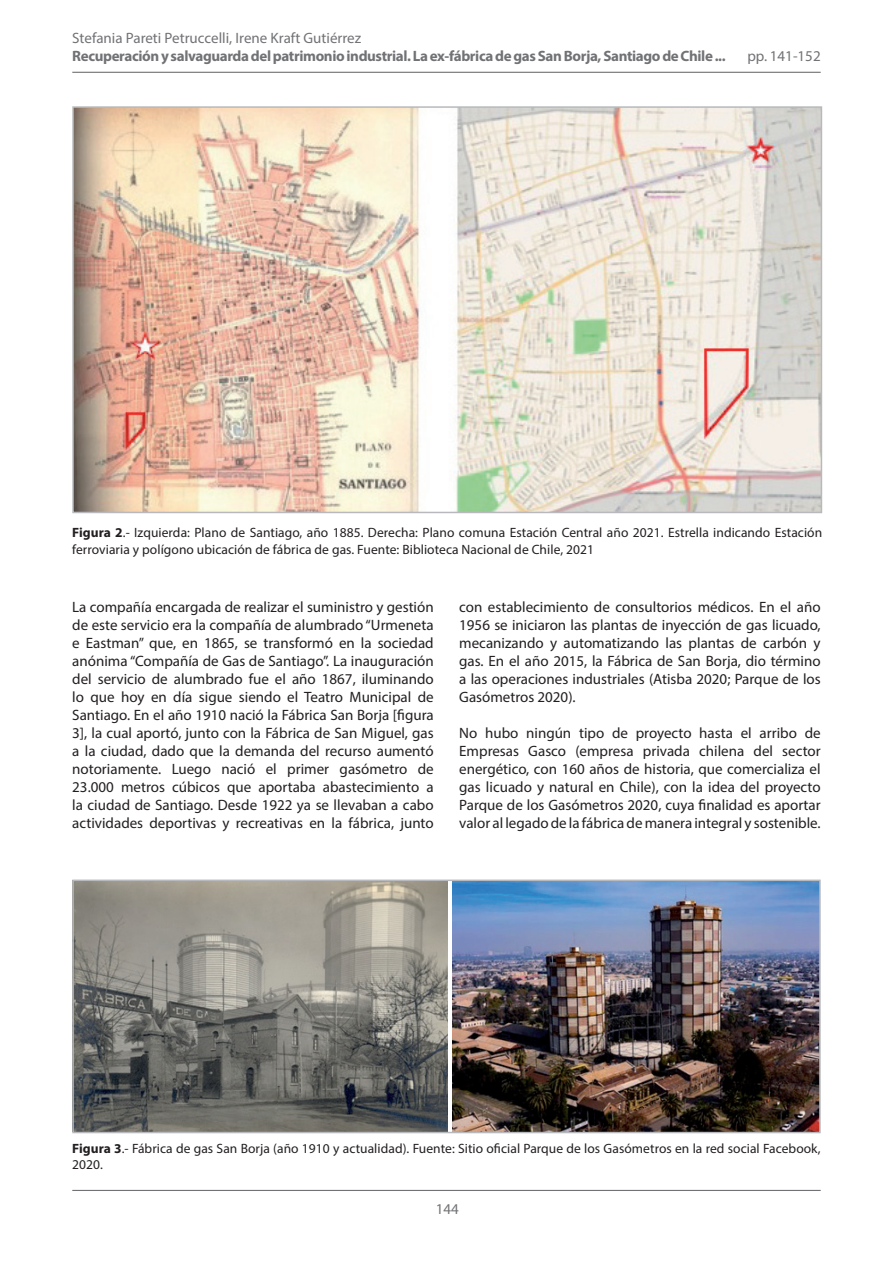
<style>
.page{position:relative;width:893px;height:1263px;background:#fff}
.page>*{position:absolute;margin:0;border:0;box-sizing:border-box;transform-origin:0 0}
.t1{font:15px/18px "Myriad Pro";color:#231f20;text-align:justify}
.t2{font:700 15px "Myriad Pro";letter-spacing:-.025em;color:#717275}
.t3{font:15px "Myriad Pro";color:#717275}
.t4{font:13.5px/16.5px "Myriad Pro";letter-spacing:.005em;color:#231f20}
.s1{font-weight:700}
</style>
<div class="page">
<hr style="left:72px;top:72px;width:749px;height:1px;background:#717275">
<hr style="left:72px;top:1190px;width:749px;height:1px;background:#717275">
<img style="left:75px;top:109px;width:744px;height:401px">
<div style="left:72px;top:106px;width:750px;height:407px;border:2px solid #b8b9bc"></div>
<img style="left:75px;top:882px;width:372px;height:248px">
<img style="left:453px;top:882px;width:365px;height:248px">
<div style="left:72px;top:879px;width:749px;height:254px;border:2px solid #b8b9bc"></div>
<p class="t3" style="left:72px;top:29px;width:290px">Stefania Pareti Petruccelli, Irene Kraft Gutiérrez</p>
<p class="t2" style="left:72px;top:46px;width:655px">Recuperación y salvaguarda del patrimonio industrial. La ex-fábrica de gas San Borja, Santiago de Chile ...</p>
<p class="t3" style="left:747px;top:47px;width:75px">pp. 141-152</p>
<p class="t4" style="left:72px;top:524px;width:751px"><span class="s1">Figura 2</span>.- Izquierda: Plano de Santiago, año 1885. Derecha: Plano comuna Estación Central año 2021. Estrella indicando Estación ferroviaria y polígono ubicación de fábrica de gas. Fuente: Biblioteca Nacional de Chile, 2021</p>
<p class="t1" style="left:72px;top:598px;width:363px">La compañía encargada de realizar el suministro y gestión de este servicio era la compañía de alumbrado “Urmeneta e Eastman” que, en 1865, se transformó en la sociedad anónima “Compañía de Gas de Santiago”. La inauguración del servicio de alumbrado fue el año 1867, iluminando lo que hoy en día sigue siendo el Teatro Municipal de Santiago. En el año 1910 nació la Fábrica San Borja [figura 3], la cual aportó, junto con la Fábrica de San Miguel, gas a la ciudad, dado que la demanda del recurso aumentó notoriamente. Luego nació el primer gasómetro de 23.000 metros cúbicos que aportaba abastecimiento a la ciudad de Santiago. Desde 1922 ya se llevaban a cabo actividades deportivas y recreativas en la fábrica, junto</p>
<p class="t1" style="left:459px;top:598px;width:363px">con establecimiento de consultorios médicos. En el año 1956 se iniciaron las plantas de inyección de gas licuado, mecanizando y automatizando las plantas de carbón y gas. En el año 2015, la Fábrica de San Borja, dio término a las operaciones industriales (Atisba 2020; Parque de los Gasómetros 2020).</p>
<p class="t1" style="left:459px;top:724px;width:363px">No hubo ningún tipo de proyecto hasta el arribo de Empresas Gasco (empresa privada chilena del sector energético, con 160 años de historia, que comercializa el gas licuado y natural en Chile), con la idea del proyecto Parque de los Gasómetros 2020, cuya finalidad es aportar valor al legado de la fábrica de manera integral y sostenible.</p>
<p class="t4" style="left:72px;top:1139px;width:750px"><span class="s1">Figura 3</span>.- Fábrica de gas San Borja (año 1910 y actualidad). Fuente: Sitio oficial Parque de los Gasómetros en la red social Facebook,<br>2020.</p>
<p class="t3" style="left:436px;top:1200px;width:25px">144</p>
</div>
